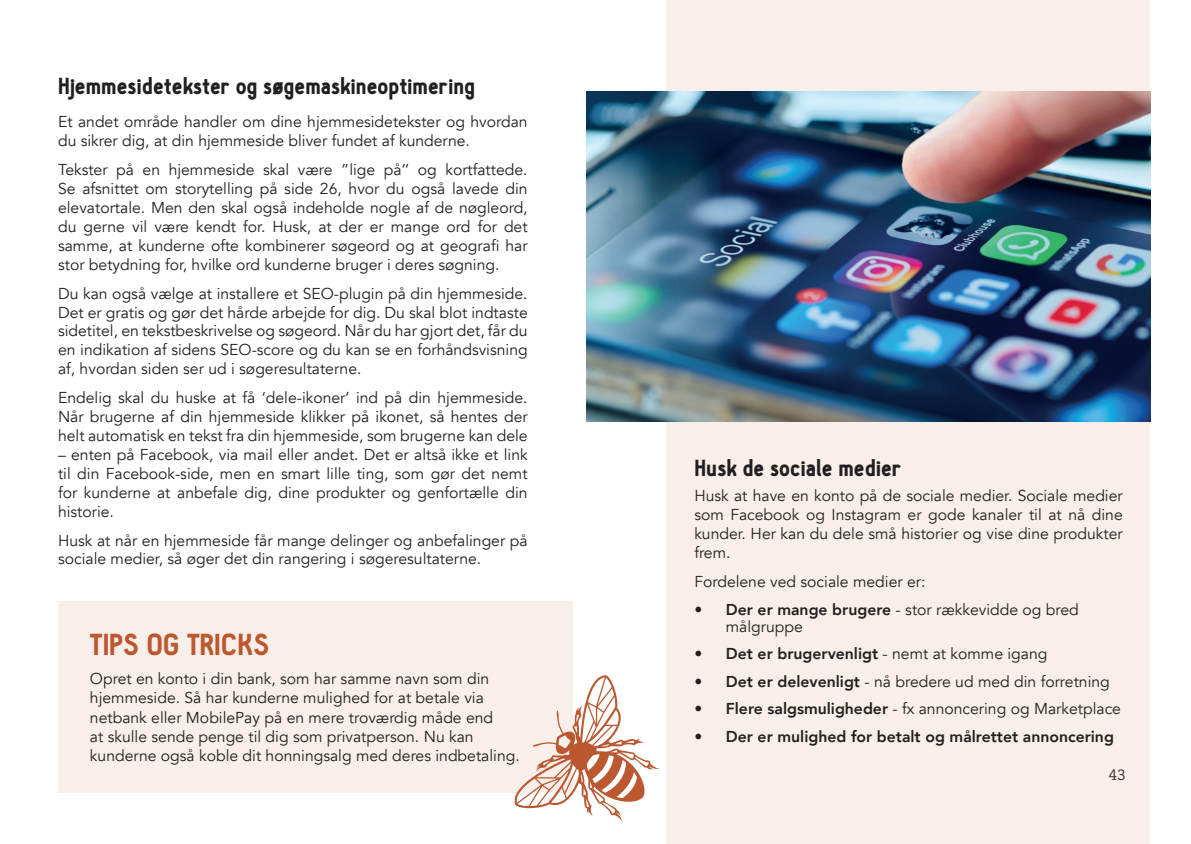
<style>
.page{position:relative;width:1191px;height:844px;background:#fff}
.page>*{position:absolute;margin:0;border:0;box-sizing:border-box;transform-origin:0 0}
.t1{font:900 29.75px "Hallosans";color:#bb5830}
.t2{font:900 22.75px "Hallosans";color:#231f20}
.t3{font:15.75px/18.9px "Avenir";color:#231f20;text-align:justify}
.t4{font:800 15.75px "Avenir";color:#231f20}
.t5{font:14px "Toppan Bunkyu Gothic Pr 6 N R";color:#231f20}
.s1{font-weight:800}
.s2{font-weight:400}
</style>
<div class="page">
<div style="left:666px;top:0;width:483px;height:843px;background:#f8eeea"></div>
<div style="left:58px;top:600px;width:514px;height:192px;background:#f8eeea"></div>
<svg style="left:509px;top:675px;width:151px;height:146px"></svg>
<img style="left:587px;top:91px;width:563px;height:331px">
<h2 class="t2" style="left:58px;top:75px;width:418px">Hjemmesidetekster og søgemaskineoptimering</h2>
<p class="t3" style="left:58px;top:113px;width:471px">Et andet område handler om dine hjemmesidetekster og hvordan du sikrer dig, at din hjemmeside bliver fundet af kunderne.</p>
<p class="t3" style="left:58px;top:161px;width:471px">Tekster på en hjemmeside skal være ”lige på’’ og kortfattede.<br>Se afsnittet om storytelling på side 26, hvor du også lavede din elevatortale. Men den skal også indeholde nogle af de nøgleord, du gerne vil være kendt for. Husk, at der er mange ord for det samme, at kunderne ofte kombinerer søgeord og at geografi har stor betydning for, hvilke ord kunderne bruger i deres søgning.</p>
<p class="t3" style="left:58px;top:284px;width:471px">Du kan også vælge at installere et SEO-plugin på din hjemmeside.<br>Det er gratis og gør det hårde arbejde for dig. Du skal blot indtaste sidetitel, en tekstbeskrivelse og søgeord. Når du har gjort det, får du en indikation af sidens SEO-score og du kan se en forhåndsvisning af, hvordan siden ser ud i søgeresultaterne.</p>
<p class="t3" style="left:58px;top:388px;width:471px">Endelig skal du huske at få ‘dele-ikoner’ ind på din hjemmeside.<br>Når brugerne af din hjemmeside klikker på ikonet, så hentes der helt automatisk en tekst fra din hjemmeside, som brugerne kan dele</p>
<p class="t3" style="left:58px;top:445px;width:471px">– enten på Facebook, via mail eller andet. Det er altså ikke et link til din Facebook-side, men en smart lille ting, som gør det nemt for kunderne at anbefale dig, dine produkter og genfortælle din historie.</p>
<p class="t3" style="left:58px;top:531px;width:471px">Husk at når en hjemmeside får mange delinger og anbefalinger på sociale medier, så øger det din rangering i søgeresultaterne.</p>
<h1 class="t1" style="left:90px;top:630px;width:181px">TIPS OG TRICKS</h1>
<p class="t3" style="left:90px;top:669px;width:431px;text-align:left">Opret en konto i din bank, som har samme navn som din hjemmeside. Så har kunderne mulighed for at betale via netbank eller MobilePay på en mere troværdig måde end<br>at skulle sende penge til dig som privatperson. Nu kan kunderne også koble dit honningsalg med deres indbetaling.</p>
<h2 class="t2" style="left:694px;top:456px;width:208px">Husk de sociale medier</h2>
<p class="t3" style="left:694px;top:487px;width:430px">Husk at have en konto på de sociale medier. Sociale medier som Facebook og Instagram er gode kanaler til at nå dine kunder. Her kan du dele små historier og vise dine produkter frem.</p>
<p class="t3" style="left:694px;top:572px;width:233px">Fordelene ved sociale medier er:</p>
<p class="t3" style="left:726px;top:600px;width:354px;line-height:17.5px;text-indent:-32px"><span class="s1">• Der er mange brugere</span> - stor rækkevidde og bred målgruppe</p>
<p class="t4" style="left:694px;top:643px;width:354px">• Det er brugervenligt <span class="s2">- nemt at komme igang</span></p>
<p class="t3" style="left:694px;top:672px;width:417px"><span class="s1">• Det er delevenligt</span> - nå bredere ud med din forretning</p>
<p class="t3" style="left:694px;top:699px;width:428px"><span class="s1">• Flere salgsmuligheder</span> - fx annoncering og Marketplace</p>
<p class="t4" style="left:694px;top:725px;width:421px">• Der er mulighed for betalt og målrettet annoncering</p>
<p class="t5" style="left:1108px;top:766px;width:18px">43</p>
</div>
